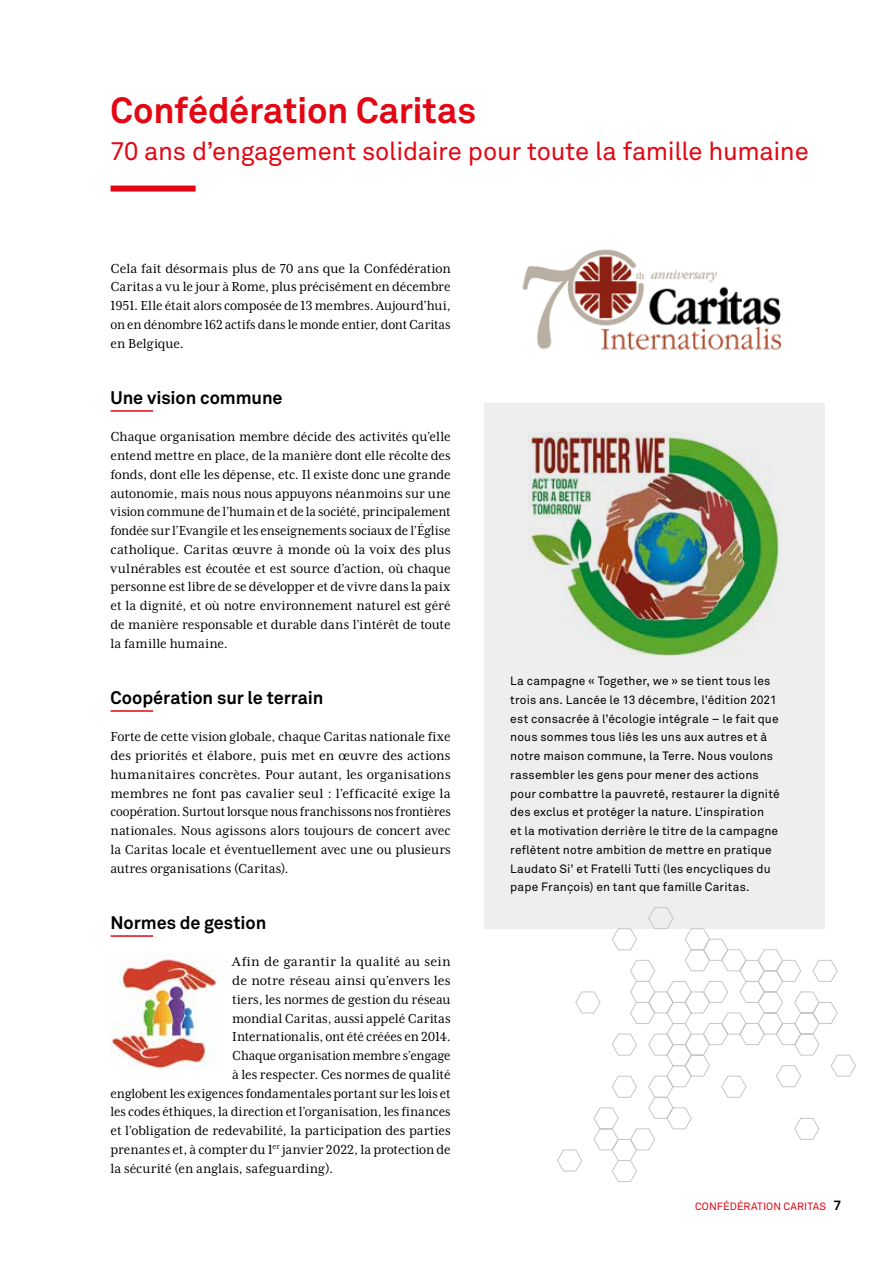
<style>
.page{position:relative;width:893px;height:1263px;background:#fff}
.page>*{position:absolute;margin:0;border:0;box-sizing:border-box;transform-origin:0 0}
.t1{font:700 36px "Akkurat Pro";letter-spacing:-.01em;color:#e30613}
.t2{font:25.5px "Akkurat Pro";letter-spacing:-.01em;color:#e30613}
.t3{font:700 18px "Akkurat Pro";letter-spacing:-.005em;color:#000}
.t4{font:15px/18.8px "Mrs Eaves XL Serif Nar OT";letter-spacing:-.005em;color:#000;text-align:justify}
.t5{font:15px "Mrs Eaves XL Serif Nar OT";letter-spacing:-.005em;color:#000;scale:1.04 1}
.t6{font:12px/18.8px "Akkurat Pro";letter-spacing:.015em;color:#000}
.t7{font:10.5px "Akkurat Pro";letter-spacing:.015em;color:#e30613}
.s1{font-weight:700;font-size:13.5px;color:#000}
</style>
<div class="page">
<div style="left:111px;top:186px;width:85px;height:6px;background:#e30613"></div>
<img style="left:522px;top:249px;width:260px;height:101px">
<hr style="left:111px;top:410px;width:42px;height:2px;background:#e30613">
<hr style="left:111px;top:710px;width:42px;height:2px;background:#e30613">
<hr style="left:111px;top:935px;width:42px;height:2px;background:#e30613">
<img style="left:111px;top:955px;width:107px;height:113px">
<div style="left:485px;top:404px;width:340px;height:525px;background:#eeeeef"></div>
<img style="left:528px;top:432px;width:251px;height:225px">
<svg style="left:557px;top:907px;width:299px;height:275px"></svg>
<h1 class="t1" style="left:111px;top:88px;width:367px">Confédération Caritas</h1>
<h2 class="t2" style="left:111px;top:136px;width:700px">70 ans d’engagement solidaire pour toute la famille humaine</h2>
<p class="t4" style="left:111px;top:259px;width:342px">Cela fait désormais plus de 70 ans que la Confédération Caritas a vu le jour à Rome, plus précisément en décembre 1951. Elle était alors composée de 13 membres. Aujourd’hui, on en dénombre 162 actifs dans le monde entier, dont Caritas en Belgique.</p>
<p class="t3" style="left:111px;top:386px;width:174px">Une vision commune</p>
<p class="t4" style="left:111px;top:428px;width:342px">Chaque organisation membre décide des activités qu’elle entend mettre en place, de la manière dont elle récolte des fonds, dont elle les dépense, etc. Il existe donc une grande autonomie, mais nous nous appuyons néanmoins sur une vision commune de l’humain et de la société, principalement fondée sur l’Evangile et les enseignements sociaux de l’Église catholique. Caritas œuvre à monde où la voix des plus vulnérables est écoutée et est source d’action, où chaque personne est libre de se développer et de vivre dans la paix et la dignité, et où notre environnement naturel est géré de manière responsable et durable dans l’intérêt de toute la famille humaine.</p>
<p class="t3" style="left:111px;top:686px;width:214px">Coopération sur le terrain</p>
<p class="t4" style="left:111px;top:728px;width:342px">Forte de cette vision globale, chaque Caritas nationale fixe des priorités et élabore, puis met en œuvre des actions humanitaires concrètes. Pour autant, les organisations membres ne font pas cavalier seul : l’efficacité exige la coopération. Surtout lorsque nous franchissons nos frontières nationales. Nous agissons alors toujours de concert avec la Caritas locale et éventuellement avec une ou plusieurs autres organisations (Caritas).</p>
<p class="t3" style="left:111px;top:911px;width:157px">Normes de gestion</p>
<p class="t5" style="left:232px;top:954px;width:212px">Afin de garantir la qualité au sein</p>
<p class="t5" style="left:232px;top:972px;width:212px">de notre réseau ainsi qu’envers les</p>
<p class="t4" style="left:232px;top:990px;width:220px">tiers, les normes de gestion du réseau</p>
<p class="t4" style="left:232px;top:1009px;width:220px">mondial Caritas, aussi appelé Caritas</p>
<p class="t4" style="left:232px;top:1028px;width:220px">Internationalis, ont été créées en 2014.</p>
<p class="t4" style="left:232px;top:1046px;width:220px">Chaque organisation membre s’engage</p>
<p class="t4" style="left:232px;top:1065px;width:220px">à les respecter. Ces normes de qualité</p>
<p class="t4" style="left:111px;top:1084px;width:342px">englobent les exigences fondamentales portant sur les lois et</p>
<p class="t4" style="left:111px;top:1103px;width:342px">les codes éthiques, la direction et l’organisation, les finances</p>
<p class="t4" style="left:111px;top:1121px;width:342px">et l’obligation de redevabilité, la participation des parties</p>
<p class="t4" style="left:111px;top:1140px;width:342px">prenantes et, à compter du 1<sup>er</sup> janvier 2022, la protection de</p>
<p class="t4" style="left:111px;top:1159px;width:224px">la sécurité (en anglais, safeguarding).</p>
<p class="t6" style="left:510px;top:672px;width:271px">La campagne « Together, we » se tient tous les trois ans. Lancée le 13 décembre, l’édition 2021 est consacrée à l’écologie intégrale – le fait que nous sommes tous liés les uns aux autres et à notre maison commune, la Terre. Nous voulons rassembler les gens pour mener des actions pour combattre la pauvreté, restaurer la dignité des exclus et protéger la nature. L’inspiration<br>et la motivation derrière le titre de la campagne reflètent notre ambition de mettre en pratique Laudato Si’ et Fratelli Tutti (les encycliques du pape François) en tant que famille Caritas.</p>
<p class="t7" style="left:695px;top:1200px;width:148px">CONFÉDÉRATION CARITAS <span class="s1">7</span></p>
</div>
